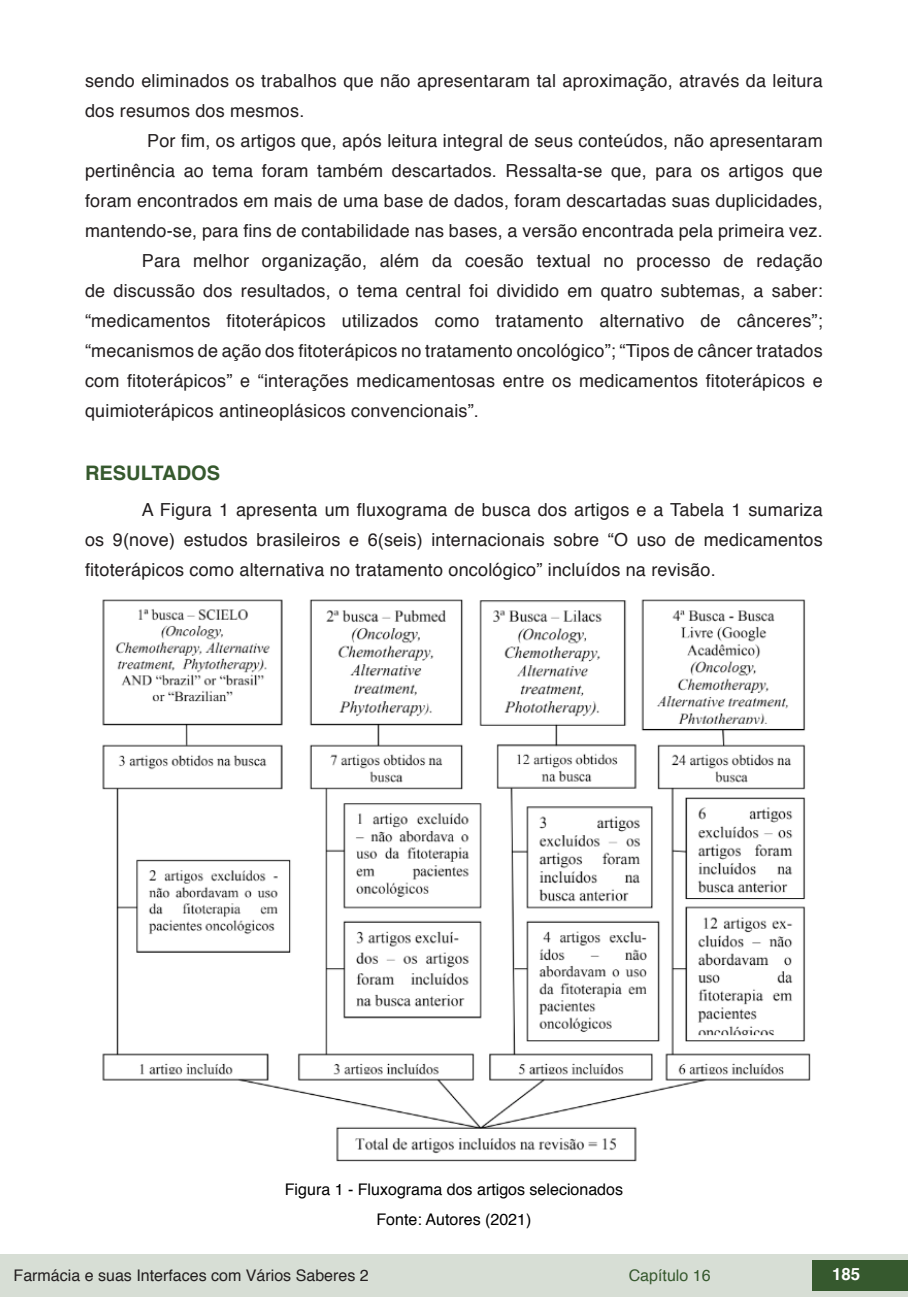
<style>
.page{position:relative;width:908px;height:1304px;background:#fff}
.page>*{position:absolute;margin:0;border:0;box-sizing:border-box;transform-origin:0 0}
.TITULOS{font:700 20px "Helvetica";color:#36592e}
.txt{font:18px/30px "Helvetica";letter-spacing:.01em;color:#231f20;text-align:justify}
.t1{font:700 16.8px "Helvetica";color:#fff}
.imagens_graf_tab{font:16px "Helvetica";color:#000}
.t2{font:16px "Helvetica";color:#231f20}
.t3{font:16px "Helvetica";color:#36592e}
</style>
<div class="page">
<div style="left:0;top:1254px;width:906px;height:43px;background:#d7ded5"></div>
<div style="left:812px;top:1261px;width:95px;height:30px;background:#36592e"></div>
<img style="left:102px;top:599px;width:709px;height:563px">
<p class="txt" style="left:85px;top:66px;width:738px">sendo eliminados os trabalhos que não apresentaram tal aproximação, através da leitura dos resumos dos mesmos.</p>
<p class="txt" style="left:85px;top:126px;width:738px;text-indent:62px">Por fim, os artigos que, após leitura integral de seus conteúdos, não apresentaram pertinência ao tema foram também descartados. Ressalta-se que, para os artigos que foram encontrados em mais de uma base de dados, foram descartadas suas duplicidades, mantendo-se, para fins de contabilidade nas bases, a versão encontrada pela primeira vez.</p>
<p class="txt" style="left:85px;top:246px;width:738px;text-indent:57px">Para melhor organização, além da coesão textual no processo de redação de discussão dos resultados, o tema central foi dividido em quatro subtemas, a saber: “medicamentos fitoterápicos utilizados como tratamento alternativo de cânceres”; “mecanismos de ação dos fitoterápicos no tratamento oncológico”; “Tipos de câncer tratados com fitoterápicos” e “interações medicamentosas entre os medicamentos fitoterápicos e quimioterápicos antineoplásicos convencionais”.</p>
<p class="TITULOS" style="left:85px;top:457px;width:136px">RESULTADOS</p>
<p class="txt" style="left:85px;top:495px;width:738px;text-indent:57px">A Figura 1 apresenta um fluxograma de busca dos artigos e a Tabela 1 sumariza os 9(nove) estudos brasileiros e 6(seis) internacionais sobre “O uso de medicamentos fitoterápicos como alternativa no tratamento oncológico” incluídos na revisão.</p>
<p class="imagens_graf_tab" style="left:285px;top:1177px;width:339px">Figura 1 - Fluxograma dos artigos selecionados</p>
<p class="imagens_graf_tab" style="left:376px;top:1207px;width:156px">Fonte: Autores (2021)</p>
<p class="t2" style="left:14px;top:1263px;width:356px">Farmácia e suas Interfaces com Vários Saberes 2</p>
<p class="t3" style="left:628px;top:1263px;width:83px">Capítulo 16</p>
<p class="t1" style="left:831px;top:1261px;width:30px">185</p>
</div>
